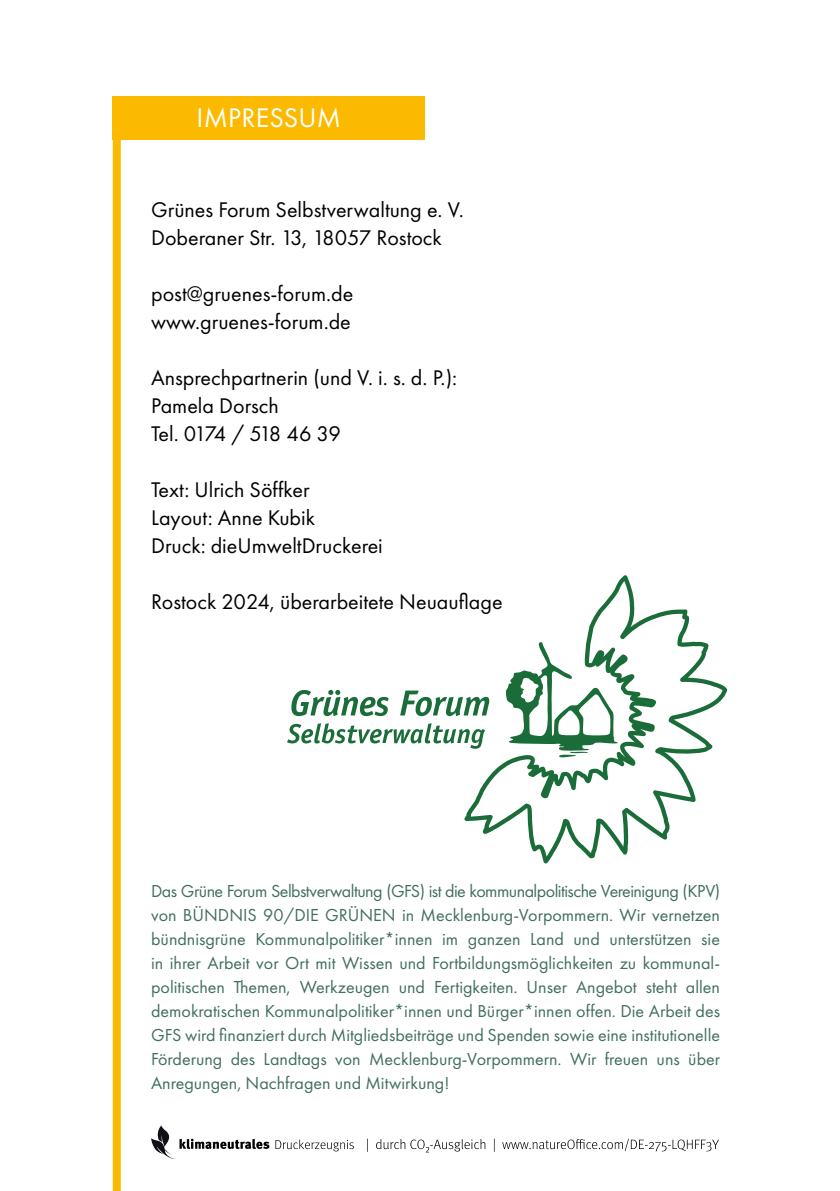
<style>
.page{position:relative;width:840px;height:1191px;background:#fff}
.page>*{position:absolute;margin:0;border:0;box-sizing:border-box;transform-origin:0 0}
.t1{font:28px "Futura PT";letter-spacing:.01em;color:#fff}
.t2{font:22px/28px "Futura PT";color:#000}
.t3{font:18px/24px "Futura PT";color:#426e5f;text-align:justify}
</style>
<div class="page">
<svg style="left:291px;top:690px;width:97px;height:26px"></svg>
<svg style="left:400px;top:690px;width:64px;height:26px"></svg>
<svg style="left:287px;top:723px;width:177px;height:21px"></svg>
<svg style="left:464px;top:575px;width:262px;height:288px"></svg>
<svg style="left:505px;top:642px;width:112px;height:115px"></svg>
<div style="left:113px;top:96px;width:311px;height:44px;background:#fbba00"></div>
<div style="left:113px;top:96px;width:8px;height:1095px;background:#fbba00"></div>
<svg style="left:151px;top:1125px;width:118px;height:34px"></svg>
<svg style="left:275px;top:1139px;width:78px;height:12px"></svg>
<svg style="left:367px;top:1138px;width:351px;height:14px"></svg>
<h1 class="t1" style="left:196px;top:102px;width:146px">IMPRESSUM</h1>
<p class="t2" style="left:151px;top:195px;width:314px">Grünes Forum Selbstverwaltung e. V.<br>Doberaner Str. 13, 18057 Rostock</p>
<p class="t2" style="left:151px;top:279px;width:204px">post@gruenes-forum.de www.gruenes-forum.de</p>
<p class="t2" style="left:151px;top:363px;width:307px">Ansprechpartnerin (und V. i. s. d. P.):<br>Pamela Dorsch<br>Tel. 0174 / 518 46 39</p>
<p class="t2" style="left:151px;top:475px;width:233px">Text: Ulrich Söffker<br>Layout: Anne Kubik<br>Druck: dieUmweltDruckerei</p>
<p class="t2" style="left:151px;top:587px;width:353px">Rostock 2024, überarbeitete Neuauflage</p>
<p class="t3" style="left:151px;top:879px;width:570px">Das Grüne Forum Selbstverwaltung (GFS) ist die kommunalpolitische Vereinigung (KPV) von BÜNDNIS 90/DIE GRÜNEN in Mecklenburg-Vorpommern. Wir vernetzen bündnisgrüne Kommunalpolitiker*innen im ganzen Land und unterstützen sie in ihrer Arbeit vor Ort mit Wissen und Fortbildungsmöglichkeiten zu kommunal&shy;politischen Themen, Werkzeugen und Fertigkeiten. Unser Angebot steht allen demokratischen Kommunalpolitiker*innen und Bürger*innen offen. Die Arbeit des GFS wird finanziert durch Mitgliedsbeiträge und Spenden sowie eine institutionelle Förderung des Landtags von Mecklenburg-Vorpommern. Wir freuen uns über Anregungen, Nachfragen und Mitwirkung!</p>
</div>
